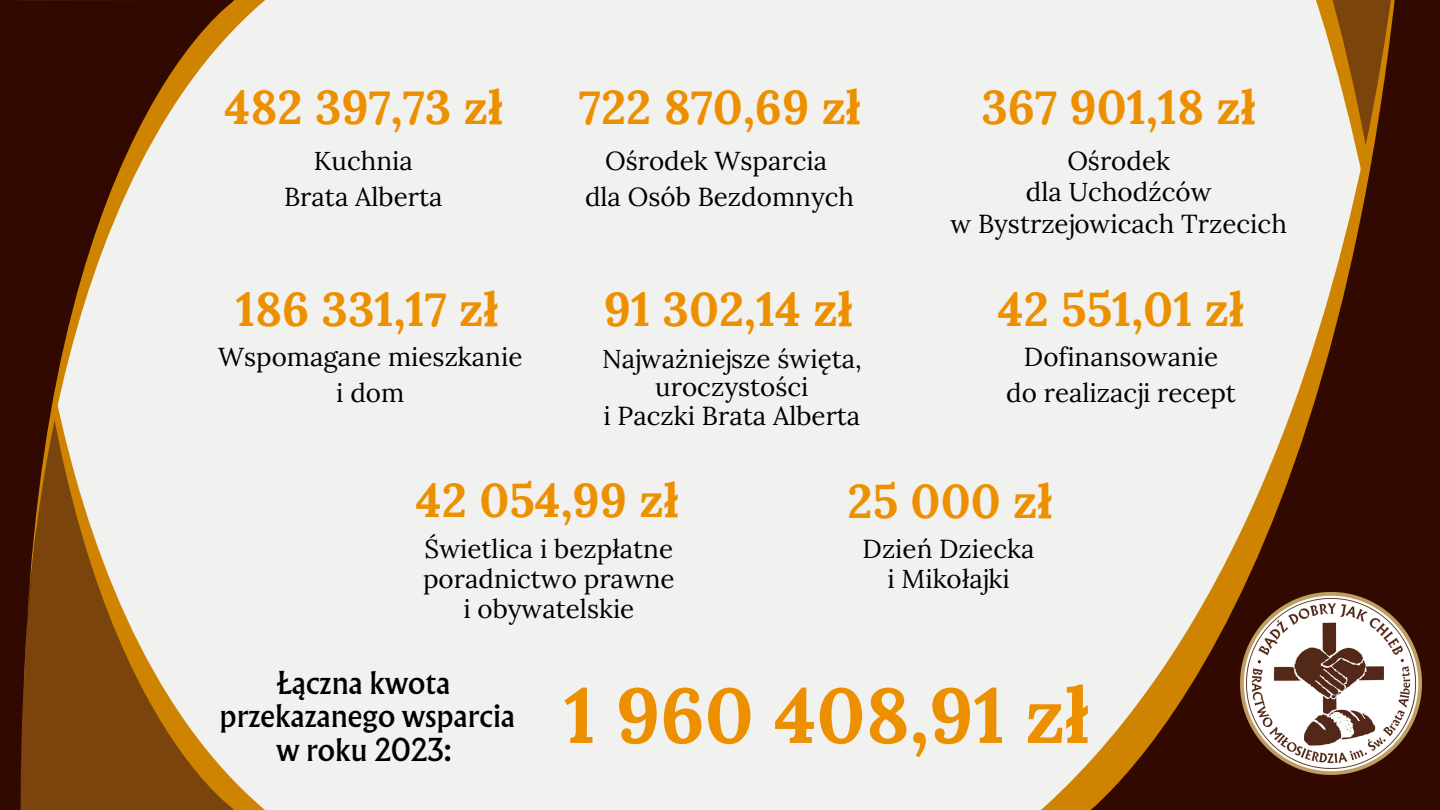
<style>
.page{position:relative;width:1440px;height:810px;background:#f1f1f0}
.page>*{position:absolute;margin:0;border:0;box-sizing:border-box;transform-origin:0 0}
.t1{font:700 77.3px "Lora";color:#ed9000}
.t2{font:700 47.3px "Lora";color:#ed9000}
.t3{font:28.2px "Albertus Nova";color:#000}
.t4{font:26px/30px "Lora";color:#000}
</style>
<div class="page">
<svg style="left:0;top:0;width:235px;height:810px;background:#6d3e1a"></svg>
<svg style="left:24px;top:0;width:241px;height:682px"></svg>
<div style="left:1414px;top:0;width:26px;height:810px;background:#320900"></div>
<svg style="left:1041px;top:0;width:373px;height:810px"></svg>
<img style="left:1240px;top:593px;width:182px;height:181px">
<p class="t2" style="left:225px;top:77px;width:280px">482 397,73 zł</p>
<p class="t2" style="left:579px;top:77px;width:284px">722 870,69 zł</p>
<p class="t2" style="left:981px;top:77px;width:276px">367 901,18 zł</p>
<p class="t4" style="left:314px;top:145px;width:101px">Kuchnia</p>
<p class="t4" style="left:284px;top:181px;width:160px">Brata Alberta</p>
<p class="t4" style="left:605px;top:146px;width:224px">Ośrodek Wsparcia</p>
<h2 class="t4" style="left:585px;top:182px;width:271px">dla Osób Bezdomnych</h2>
<p class="t4" style="left:1067px;top:145px;width:104px">Ośrodek</p>
<p class="t4" style="left:1026px;top:177px;width:187px">dla Uchodźców</p>
<p class="t4" style="left:950px;top:208px;width:338px">w Bystrzejowicach Trzecich</p>
<h2 class="t2" style="left:236px;top:279px;width:264px">186 331,17 zł</h2>
<p class="t2" style="left:604px;top:278px;width:251px">91 302,14 zł</p>
<h2 class="t2" style="left:998px;top:279px;width:248px">42 551,01 zł</h2>
<h2 class="t4" style="left:218px;top:341px;width:306px">Wspomagane mieszkanie</h2>
<h2 class="t4" style="left:336px;top:377px;width:70px">i dom</h2>
<h2 class="t4" style="left:602px;top:344px;width:261px;line-height:28.5px;text-align:center">Najważniejsze święta, uroczystości</h2>
<h2 class="t4" style="left:603px;top:400px;width:258px">i Paczki Brata Alberta</h2>
<p class="t4" style="left:1024px;top:341px;width:196px">Dofinansowanie</p>
<p class="t4" style="left:1006px;top:377px;width:231px">do realizacji recept</p>
<p class="t2" style="left:416px;top:470px;width:264px">42 054,99 zł</p>
<p class="t4" style="left:423px;top:534px;width:253px">Świetlica i bezpłatne poradnictwo prawne</p>
<p class="t4" style="left:463px;top:594px;width:173px">i obywatelskie</p>
<p class="t2" style="left:848px;top:470px;width:207px">25 000 zł</p>
<p class="t4" style="left:863px;top:534px;width:173px">Dzień Dziecka</p>
<p class="t4" style="left:887px;top:563px;width:124px">i Mikołajki</p>
<p class="t3" style="left:277px;top:671px;width:174px">Łączna kwota</p>
<p class="t3" style="left:219px;top:705px;width:297px">przekazanego wsparcia</p>
<p class="t3" style="left:276px;top:739px;width:176px">w roku 2023:</p>
<p class="t1" style="left:564px;top:665px;width:527px">1 960 408,91 zł</p>
</div>
